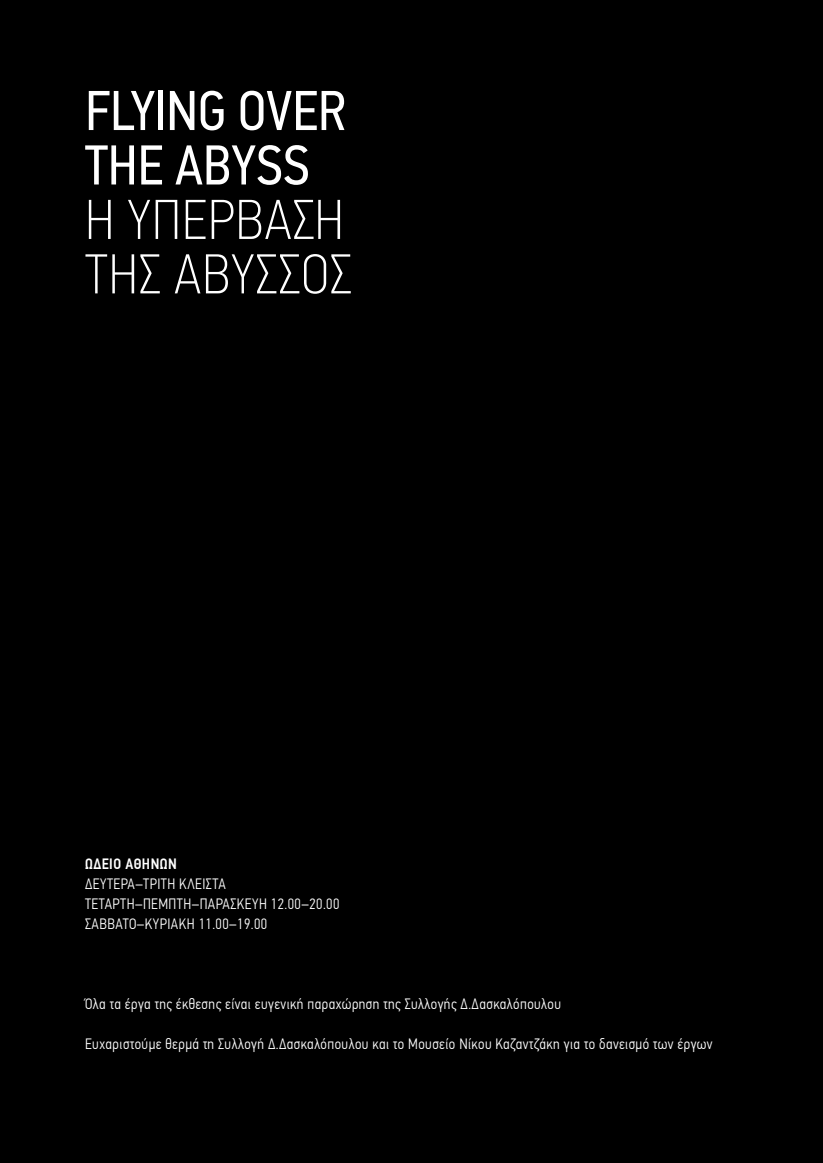
<style>
.page{position:relative;width:823px;height:1163px;background:#fff}
.page>*{position:absolute;margin:0;border:0;box-sizing:border-box;transform-origin:0 0}
.t1{font:100 56px/54.4px "PF Din Text Cond Pro";letter-spacing:.02em;color:#fff}
.t2{font:56px/54.4px "PF Din Text Cond Pro";color:#fff}
.t3{font:300 15px/20px "PF Din Text Cond Pro";letter-spacing:.03em;color:#fff}
.t4{font:500 15px "PF Din Text Cond Pro";letter-spacing:.03em;color:#fff}
</style>
<div class="page">
<div style="left:0;top:0;width:822px;height:1162px;background:#000"></div>
<h1 class="t2" style="left:85px;top:84px;width:262px">FLYING OVER<br>THE ABYSS</h1>
<h1 class="t1" style="left:85px;top:192px;width:268px">Η ΥΠΕΡΒΑΣΗ<br>ΤΗΣ ΑΒΥΣΣΟΣ</h1>
<p class="t4" style="left:85px;top:854px;width:93px">ΩΔΕΙΟ ΑΘΗΝΩΝ</p>
<p class="t3" style="left:85px;top:873px;width:256px">ΔΕΥΤΕΡΑ–TΡΙΤΗ ΚΛΕΙΣΤΑ<br>ΤΕΤΑΡΤΗ–ΠΕΜΠΤΗ–ΠΑΡΑΣΚΕΥΗ 12.00–20.00<br>ΣΑΒΒΑΤΟ–ΚΥΡΙΑΚΗ 11.00–19.00</p>
<p class="t3" style="left:85px;top:993px;width:477px">Όλα τα έργα της έκθεσης είναι ευγενική παραχώρηση της Συλλογής Δ.Δασκαλόπουλου</p>
<p class="t3" style="left:85px;top:1033px;width:628px">Ευχαριστούμε θερμά τη Συλλογή Δ.Δασκαλόπουλου και το Μουσείο Νίκου Καζαντζάκη για το δανεισμό των έργων</p>
</div>
